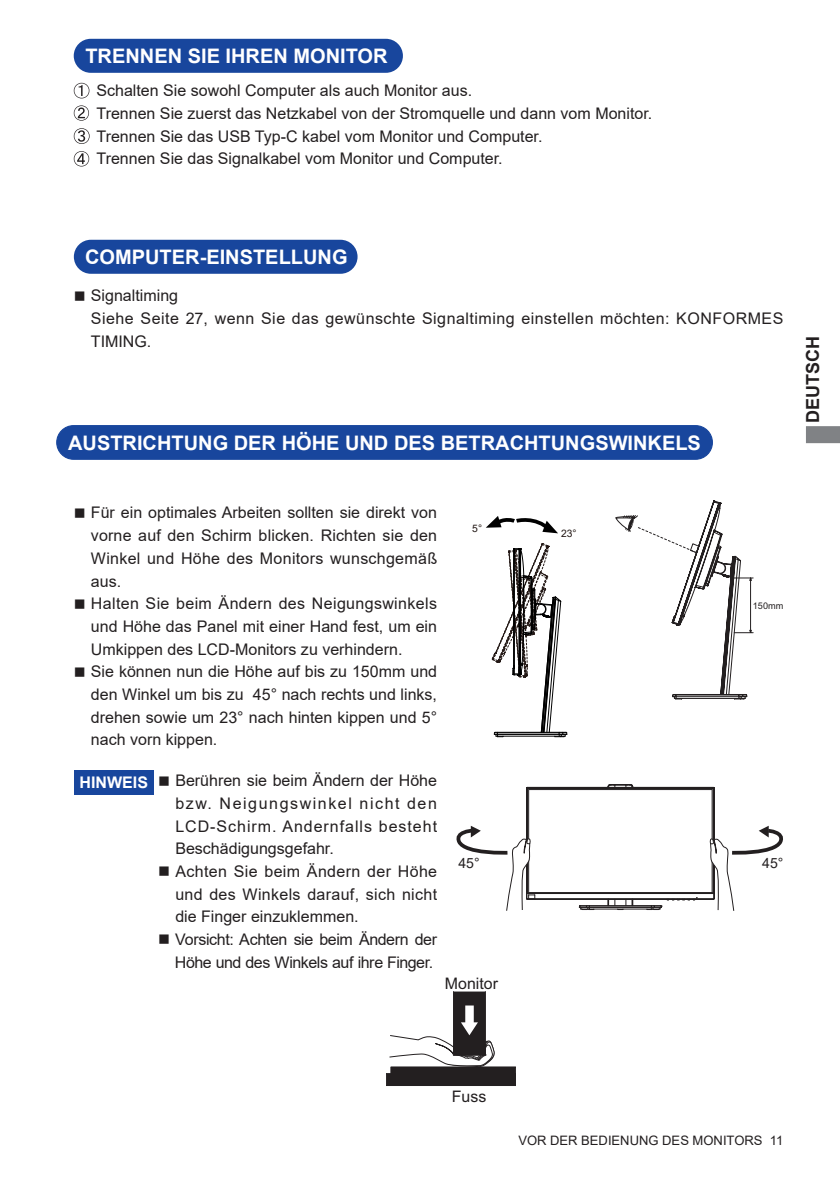
<style>
.page{position:relative;width:840px;height:1191px;background:#fff}
.page>*{position:absolute;margin:0;border:0;box-sizing:border-box;transform-origin:0 0}
.t1{font:700 20px "Arial";color:#fff}
.t2{font:700 18px "Arial";color:#231f20}
.t3{font:16px/22.6px "Arial";color:#231f20;text-align:justify}
.t4{font:16px/22.6px "Arial";letter-spacing:.03em;color:#231f20}
.t5{font:16px/22.6px "Arial";letter-spacing:-.03em;color:#231f20;text-align:right}
.t6{font:15.8px "Arial";color:#231f20}
.t7{font:14px "Arial";color:#231f20}
.t8{font:13px "Arial";color:#231f20}
.t9{font:10.4px "Arial";color:#231815}
.t10{font:9.2px "Arial";color:#231f20}
.s1{font-weight:700;color:#fff}
</style>
<div class="page">
<svg style="left:806px;top:426px;width:33px;height:17px"></svg>
<div style="left:75px;top:241px;width:281px;height:32px;background:#18469d;border-radius:16px"></div>
<div style="left:74px;top:240px;width:283px;height:34px;border:2px solid #18469d;border-radius:16px"></div>
<div style="left:75px;top:40px;width:326px;height:32px;background:#18469d;border-radius:16px"></div>
<div style="left:74px;top:39px;width:328px;height:34px;border:2px solid #18469d;border-radius:16px"></div>
<svg style="left:74px;top:83px;width:15px;height:15px"></svg>
<svg style="left:74px;top:105px;width:15px;height:16px"></svg>
<svg style="left:74px;top:128px;width:15px;height:16px"></svg>
<svg style="left:74px;top:151px;width:15px;height:15px"></svg>
<div style="left:74px;top:770px;width:79px;height:25px;background:#18469d"></div>
<div style="left:386px;top:1073px;width:129px;height:12px;background:#231f20"></div>
<div style="left:390px;top:1066px;width:125px;height:7px;background:#231f20"></div>
<div style="left:453px;top:991px;width:32px;height:64px;background:#231f20;border:1px solid #231f20"></div>
<svg style="left:389px;top:1005px;width:106px;height:62px"></svg>
<svg style="left:615px;top:501px;width:138px;height:198px"></svg>
<svg style="left:486px;top:516px;width:71px;height:18px"></svg>
<svg style="left:492px;top:543px;width:75px;height:194px"></svg>
<div style="left:57px;top:425px;width:655px;height:34px;background:#18469d;border-radius:17px"></div>
<div style="left:56px;top:425px;width:656px;height:35px;border:1px solid #18469d;border-radius:17px"></div>
<svg style="left:456px;top:784px;width:327px;height:127px"></svg>
<p class="t1" style="left:85px;top:42px;width:303px">TRENNEN SIE IHREN MONITOR</p>
<p class="t3" style="left:96px;top:79px;width:557px;text-align:left">Schalten Sie sowohl Computer als auch Monitor aus.<br>Trennen Sie zuerst das Netzkabel von der Stromquelle und dann vom Monitor.<br>Trennen Sie das USB Typ-C kabel vom Monitor und Computer.<br>Trennen Sie das Signalkabel vom Monitor und Computer.</p>
<p class="t1" style="left:85px;top:243px;width:264px">COMPUTER-EINSTELLUNG</p>
<p class="t4" style="left:91px;top:284px;width:693px;text-indent:-17px">■ Signaltiming<br>Siehe Seite 27, wenn Sie das gewünschte Signaltiming einstellen möchten: KONFORMES<br>TIMING.</p>
<p class="t1" style="left:68px;top:428px;width:634px">AUSTRICHTUNG DER HÖHE UND DES BETRACHTUNGSWINKELS</p>
<p class="t3" style="left:91px;top:501px;width:347px;text-indent:-17px">■ Für ein optimales Arbeiten sollten sie direkt von vorne auf den Schirm blicken. Richten sie den Winkel und Höhe des Monitors wunschgemäß aus.</p>
<p class="t3" style="left:91px;top:592px;width:347px;text-indent:-17px">■ Halten Sie beim Ändern des Neigungswinkels und Höhe das Panel mit einer Hand fest, um ein Umkippen des LCD-Monitors zu verhindern.</p>
<p class="t3" style="left:91px;top:660px;width:347px;text-indent:-17px">■ Sie können nun die Höhe auf bis zu 150mm und den Winkel um bis zu 45° nach rechts und links, drehen sowie um 23° nach hinten kippen und 5° nach vorn kippen.</p>
<p class="t9" style="left:472px;top:521px;width:11px">5°</p>
<p class="t9" style="left:560px;top:526px;width:17px">23°</p>
<p class="t10" style="left:752px;top:599px;width:32px">150mm</p>
<p class="t3" style="left:175px;top:769px;width:263px;text-indent:-96px"><span class="s1">HINWEIS</span> ■ Berühren sie beim Ändern der Höhe bzw. Neigungswinkel nicht den LCD-Schirm. Andernfalls besteht Beschädigungsgefahr.</p>
<p class="t3" style="left:175px;top:860px;width:263px;text-indent:-17px">■ Achten Sie beim Ändern der Höhe und des Winkels darauf, sich nicht die Finger einzuklemmen.</p>
<p class="t5" style="left:158px;top:928px;width:280px">■ Vorsicht: Achten sie beim Ändern der<br>Höhe und des Winkels auf ihre Finger.</p>
<p class="t7" style="left:458px;top:853px;width:23px">45°</p>
<p class="t7" style="left:761px;top:853px;width:23px">45°</p>
<p class="t6" style="left:444px;top:972px;width:55px">Monitor</p>
<p class="t2" style="left:799px;top:422px;width:88px;rotate:-90deg">DEUTSCH</p>
<p class="t6" style="left:451px;top:1086px;width:36px">Fuss</p>
<p class="t8" style="left:518px;top:1131px;width:266px">VOR DER BEDIENUNG DES MONITORS 11</p>
</div>
